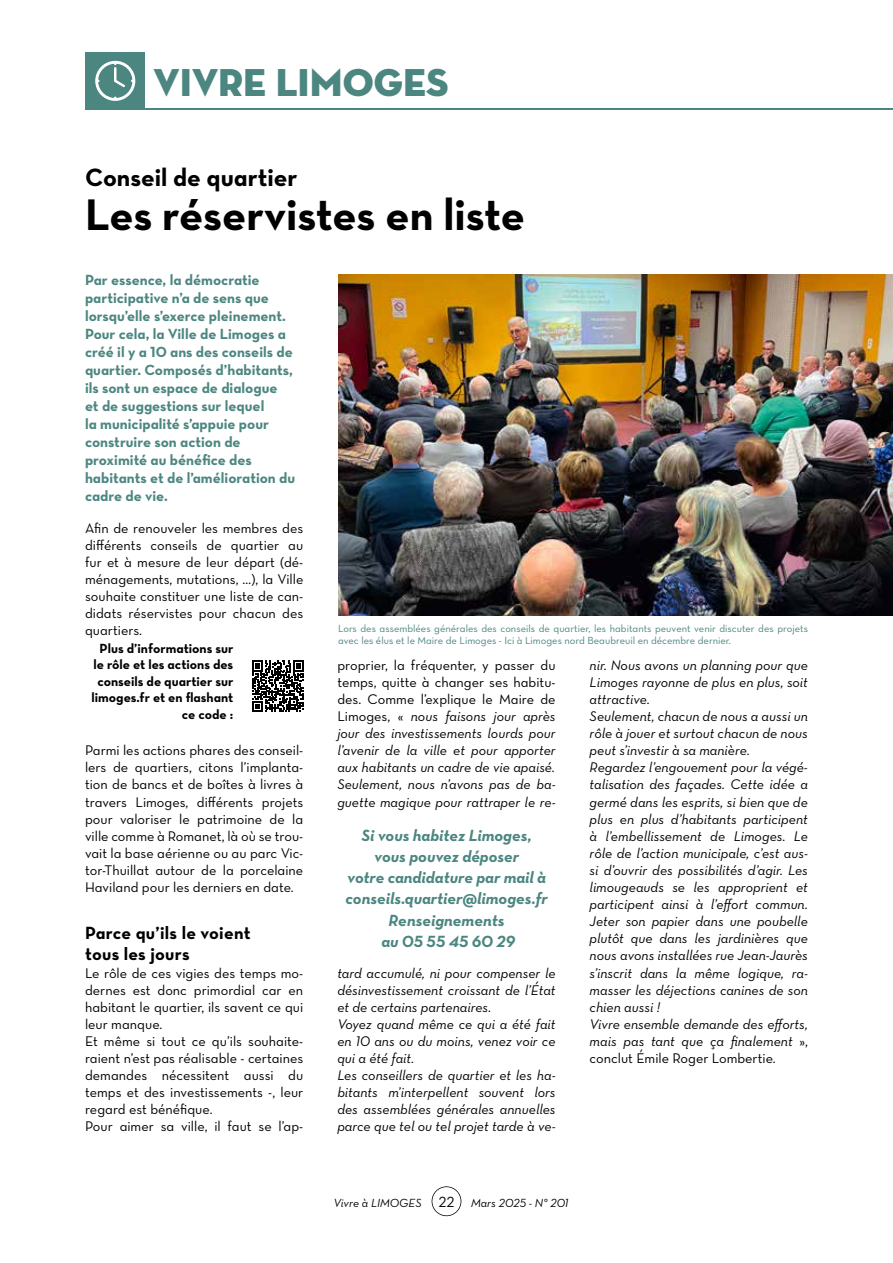
<style>
.page{position:relative;width:893px;height:1263px;background:#fff}
.page>*{position:absolute;margin:0;border:0;box-sizing:border-box;transform-origin:0 0}
.t1{font:45px "Neutra Text Bold Alt";letter-spacing:-.005em;color:#000}
.t2{font:39.6px "Neutra Disp Titling";color:#4c8680}
.t3{font:25.5px "Neutra Text Bold Alt";color:#000}
.t4{font:18px/21px "Neutra Text Bold Alt";letter-spacing:.015em;color:#000}
.t5{font:16.5px/21px "Neutra Text Bold Italic Alt";color:#4c8680;text-align:center}
.t6{font:15px/18px "Neutra Text Bold Alt";color:#4c8680}
.t7{font:14.25px/17.1px "Neutra Text Book Italic Alt";color:#000}
.t8{font:14.25px/17.1px "Neutra Text Book Alt";color:#000;text-align:justify}
.t9{font:13.5px/16.5px "Neutra Text Bold Alt";color:#000;text-align:right}
.t10{font:12px "Neutra Text Book Italic Alt";color:#000}
.t11{font:10.5px/12px "Neutra Text Book Alt";color:#4c8680}
.s1{font-family:"Neutra Text Book Alt"}
.s2{font-family:"Neutra Text Book Alt";font-size:15px}
</style>
<div class="page">
<svg style="left:432px;top:1186px;width:29px;height:30px"></svg>
<img style="left:338px;top:275px;width:555px;height:340px">
<svg style="left:252px;top:660px;width:52px;height:52px"></svg>
<div style="left:85px;top:52px;width:60px;height:58px;background:#4c8680"></div>
<svg style="left:95px;top:61px;width:40px;height:40px"></svg>
<hr style="left:85px;top:108px;width:808px;height:2px;background:#4c8680">
<h2 class="t2" style="left:154px;top:58px;width:296px">VIVRE LIMOGES</h2>
<h3 class="t3" style="left:85px;top:162px;width:214px">Conseil de quartier</h3>
<h1 class="t1" style="left:85px;top:186px;width:442px">Les réservistes en liste</h1>
<p class="t6" style="left:85px;top:271px;width:212px">Par essence, la démocratie participative n’a de sens que lorsqu’elle s’exerce pleinement.<br>Pour cela, la Ville de Limoges a créé il y a 10 ans des conseils de quartier. Composés d’habitants, ils sont un espace de dialogue<br>et de suggestions sur lequel<br>la municipalité s’appuie pour construire son action de proximité au bénéfice des habitants et de l’amélioration du cadre de vie.</p>
<p class="t8" style="left:85px;top:519px;width:220px">Afin de renouveler les membres des différents conseils de quartier au fur et à mesure de leur départ (dé&shy;ménagements, mutations, …), la Ville souhaite constituer une liste de can&shy;didats réservistes pour chacun des quartiers.</p>
<p class="t9" style="left:91px;top:639px;width:143px">Plus d’informations sur le rôle et les actions des conseils de quartier sur limoges.fr et en flashant ce code :</p>
<p class="t8" style="left:85px;top:741px;width:220px">Parmi les actions phares des conseil&shy;lers de quartiers, citons l’implanta&shy;tion de bancs et de boîtes à livres à travers Limoges, différents projets pour valoriser le patrimoine de la ville comme à Romanet, là où se trou&shy;vait la base aérienne ou au parc Vic&shy;tor-Thuillat autour de la porcelaine Haviland pour les derniers en date.</p>
<p class="t4" style="left:85px;top:921px;width:167px">Parce qu’ils le voient tous les jours</p>
<p class="t8" style="left:85px;top:964px;width:220px;text-align:left">Le rôle de ces vigies des temps mo&shy;dernes est donc primordial car en habitant le quartier, ils savent ce qui leur manque.<br>Et même si tout ce qu’ils souhaite&shy;raient n’est pas réalisable - certaines demandes nécessitent aussi du temps et des investissements -, leur regard est bénéfique.<br>Pour aimer sa ville, il faut se l’ap-</p>
<p class="t11" style="left:338px;top:622px;width:471px">Lors des assemblées générales des conseils de quartier, les habitants peuvent venir discuter des projets avec les élus et le Maire de Limoges - Ici à Limoges nord Beaubreuil en décembre dernier.</p>
<p class="t8" style="left:337px;top:656px;width:220px">proprier, la fréquenter, y passer du temps, quitte à changer ses habitu&shy;des. Comme l’explique le Maire de</p>
<p class="t7" style="left:337px;top:707px;width:220px;text-align:justify"><span class="s1">Limoges, «</span> nous faisons jour après jour des investissements lourds pour l’avenir de la ville et pour apporter aux habitants un cadre de vie apaisé.<br>Seulement, nous n’avons pas de ba&shy;guette magique pour rattraper le re-</p>
<p class="t5" style="left:346px;top:824px;width:204px">Si vous habitez Limoges, vous pouvez déposer<br>votre candidature par mail à conseils.quartier@limoges.fr</p>
<p class="t5" style="left:381px;top:910px;width:135px">Renseignements au 05 55 45 60 29</p>
<p class="t7" style="left:337px;top:964px;width:220px">tard accumulé, ni pour compenser le désinvestissement croissant de l’État et de certains partenaires.<br>Voyez quand même ce qui a été fait en 10 ans ou du moins, venez voir ce qui a été fait.<br>Les conseillers de quartier et les ha&shy;bitants m’interpellent souvent lors des assemblées générales annuelles parce que tel ou tel projet tarde à ve-</p>
<p class="t7" style="left:590px;top:656px;width:220px">nir. Nous avons un planning pour que Limoges rayonne de plus en plus, soit attractive.<br>Seulement, chacun de nous a aussi un rôle à jouer et surtout chacun de nous peut s’investir à sa manière.<br>Regardez l’engouement pour la végé&shy;talisation des façades. Cette idée a germé dans les esprits, si bien que de plus en plus d’habitants participent à l’embellissement de Limoges. Le rôle de l’action municipale, c’est aus&shy;si d’ouvrir des possibilités d’agir. Les limougeauds se les approprient et participent ainsi à l’effort commun.<br>Jeter son papier dans une poubelle plutôt que dans les jardinières que nous avons installées rue Jean-Jaurès s’inscrit dans la même logique, ra&shy;masser les déjections canines de son chien aussi !<br>Vivre ensemble demande des efforts, mais pas tant que ça finalement <span class="s1">»,</span></p>
<p class="t8" style="left:590px;top:1049px;width:188px">conclut Émile Roger Lombertie.</p>
<p class="t10" style="left:334px;top:1195px;width:236px">Vivre à LIMOGES <span class="s2">22</span> Mars 2025 - N° 201</p>
</div>
